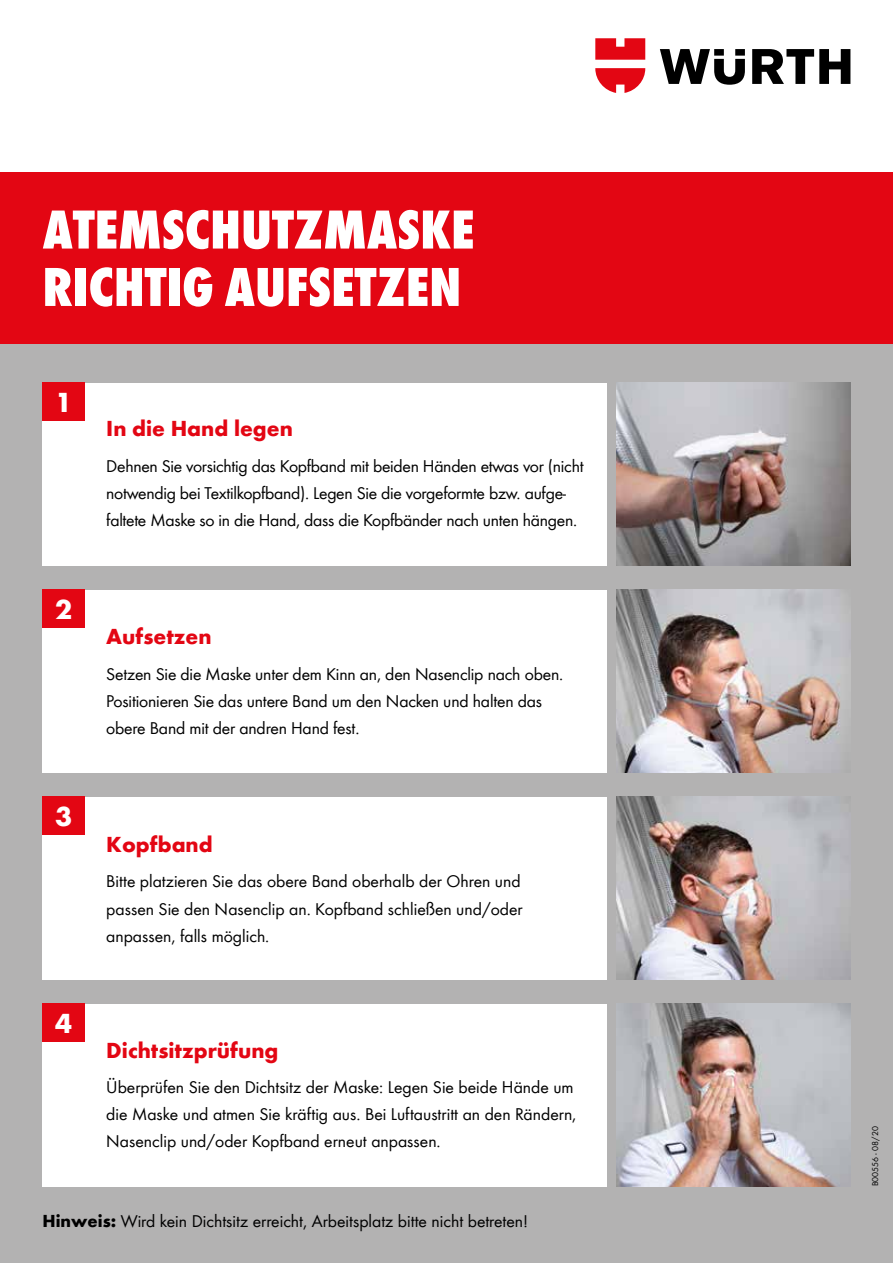
<style>
.page{position:relative;width:893px;height:1263px;background:#fff}
.page>*{position:absolute;margin:0;border:0;box-sizing:border-box;transform-origin:0 0}
.t1{font:800 condensed 57px/57.4px "Wuerth Global";color:#fff}
.t2{font:700 28.5px "Wuerth Global";color:#fff}
.t3{font:700 22.5px "Wuerth Global";color:#e30613}
.t4{font:18px/27px "Wuerth Global";letter-spacing:-.01em;color:#000}
.t5{font:9px "Wuerth Global";color:#000}
.s1{font-weight:700}
</style>
<div class="page">
<svg style="left:660px;top:49px;width:190px;height:36px"></svg>
<svg style="left:595px;top:38px;width:50px;height:55px"></svg>
<div style="left:0;top:172px;width:893px;height:182px;background:#e30613"></div>
<div style="left:0;top:344px;width:893px;height:919px;background:#b3b2b2"></div>
<div style="left:43px;top:383px;width:564px;height:183px;background:#fff"></div>
<img style="left:617px;top:383px;width:233px;height:183px">
<div style="left:43px;top:383px;width:42px;height:38px;background:#e30613"></div>
<div style="left:43px;top:590px;width:564px;height:182px;background:#fff"></div>
<img style="left:617px;top:590px;width:233px;height:182px">
<div style="left:43px;top:590px;width:42px;height:38px;background:#e30613"></div>
<div style="left:43px;top:797px;width:564px;height:182px;background:#fff"></div>
<img style="left:617px;top:797px;width:233px;height:182px">
<div style="left:43px;top:797px;width:42px;height:38px;background:#e30613"></div>
<div style="left:43px;top:1003px;width:564px;height:183px;background:#fff"></div>
<img style="left:617px;top:1003px;width:233px;height:183px">
<div style="left:43px;top:1003px;width:42px;height:39px;background:#e30613"></div>
<h1 class="t1" style="left:43px;top:200px;width:433px">ATEMSCHUTZMASKE<br>RICHTIG AUFSETZEN</h1>
<h2 class="t2" style="left:55px;top:386px;width:19px">1</h2>
<h2 class="t2" style="left:55px;top:593px;width:19px">2</h2>
<h2 class="t2" style="left:55px;top:800px;width:19px">3</h2>
<h2 class="t2" style="left:55px;top:1007px;width:19px">4</h2>
<p class="t3" style="left:106px;top:415px;width:188px">In die Hand legen</p>
<p class="t4" style="left:106px;top:452px;width:479px">Dehnen Sie vorsichtig das Kopfband mit beiden Händen etwas vor (nicht notwendig bei Textilkopfband). Legen Sie die vorgeformte bzw. aufge&shy;faltete Maske so in die Hand, dass die Kopfbänder nach unten hängen.</p>
<p class="t3" style="left:106px;top:623px;width:107px">Aufsetzen</p>
<p class="t4" style="left:106px;top:660px;width:458px">Setzen Sie die Maske unter dem Kinn an, den Nasenclip nach oben.<br>Positionieren Sie das untere Band um den Nacken und halten das obere Band mit der andren Hand fest.</p>
<p class="t3" style="left:106px;top:831px;width:108px">Kopfband</p>
<p class="t4" style="left:106px;top:868px;width:418px;text-align:justify">Bitte platzieren Sie das obere Band oberhalb der Ohren und passen Sie den Nasenclip an. Kopfband schließen und/oder anpassen, falls möglich.</p>
<p class="t3" style="left:106px;top:1037px;width:174px">Dichtsitzprüfung</p>
<p class="t4" style="left:106px;top:1074px;width:472px">Überprüfen Sie den Dichtsitz der Maske: Legen Sie beide Hände um die Maske und atmen Sie kräftig aus. Bei Luftaustritt an den Rändern,<br>Nasenclip und/oder Kopfband erneut anpassen.</p>
<p class="t4" style="left:43px;top:1207px;width:487px"><span class="s1">Hinweis:</span> Wird kein Dichtsitz erreicht, Arbeitsplatz bitte nicht betreten!</p>
<p class="t5" style="left:870px;top:1186px;width:61px;rotate:-90deg">B00556 - 08/20</p>
</div>
